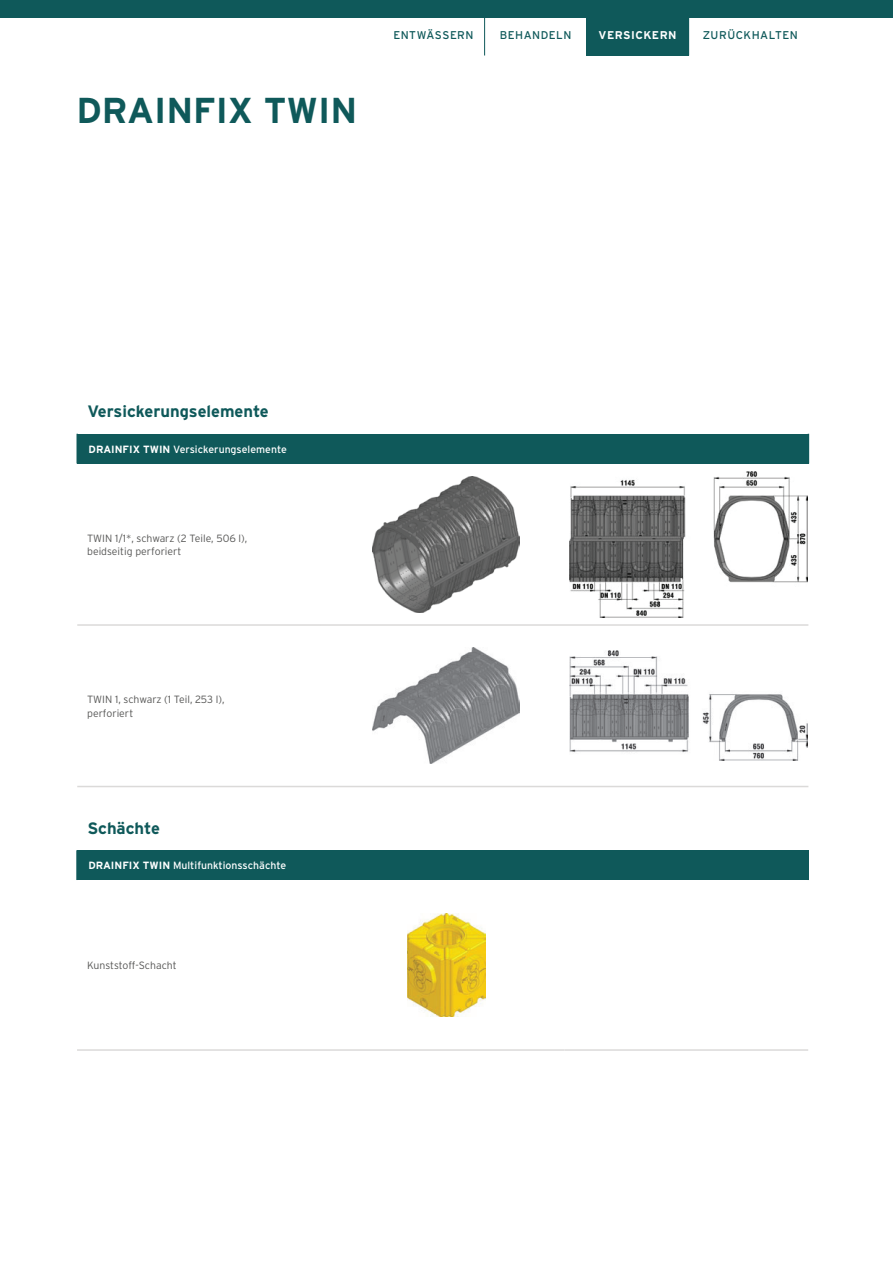
<style>
.page{position:relative;width:893px;height:1263px;background:#fff}
.page>*{position:absolute;margin:0;border:0;box-sizing:border-box;transform-origin:0 0}
.t1{font:700 36px "Interstate";color:#0f595a}
.t2{font:700 16.5px "Interstate";color:#0f595a}
.t3{font:11.25px "Interstate";letter-spacing:.04em;color:#0f595a}
.t4{font:700 11.25px "Interstate";letter-spacing:.04em;color:#fff}
.t5{font:300 10.5px/13.5px "Interstate";color:#575756}
.t6{font:10.5px "Interstate";color:#fff}
.s1{font-weight:700}
</style>
<div class="page">
<div style="left:77px;top:434px;width:731px;height:30px;background:#0f595a"></div>
<hr style="left:808px;top:434px;width:1px;height:30px;background:#0f595a">
<hr style="left:77px;top:624px;width:244px;height:2px;background:#dbdad9">
<hr style="left:321px;top:624px;width:487px;height:2px;background:#dbdad9">
<hr style="left:77px;top:786px;width:244px;height:1px;background:#dbdad9">
<hr style="left:321px;top:786px;width:487px;height:1px;background:#dbdad9">
<img style="left:570px;top:471px;width:238px;height:146px">
<img style="left:570px;top:651px;width:238px;height:110px">
<img style="left:373px;top:476px;width:147px;height:136px">
<img style="left:373px;top:648px;width:147px;height:116px">
<div style="left:77px;top:850px;width:731px;height:30px;background:#0f595a"></div>
<hr style="left:76px;top:850px;width:2px;height:30px;background:#0f595a">
<hr style="left:807px;top:850px;width:2px;height:30px;background:#0f595a">
<hr style="left:77px;top:1049px;width:487px;height:2px;background:#dbdad9">
<hr style="left:564px;top:1049px;width:244px;height:2px;background:#dbdad9">
<img style="left:407px;top:914px;width:78px;height:102px">
<div style="left:0;top:0;width:893px;height:17px;background:#0f595a"></div>
<div style="left:587px;top:0;width:102px;height:56px;background:#0f595a"></div>
<hr style="left:586px;top:0;width:1px;height:56px;background:#0f595a">
<hr style="left:484px;top:0;width:1px;height:56px;background:#0f595a">
<h1 class="t1" style="left:77px;top:96px;width:282px">DRAINFIX TWIN</h1>
<p class="t3" style="left:393px;top:29px;width:82px">ENTWÄSSERN</p>
<p class="t3" style="left:703px;top:29px;width:96px">ZURÜCKHALTEN</p>
<p class="t3" style="left:500px;top:29px;width:73px">BEHANDELN</p>
<p class="t4" style="left:598px;top:31px;width:80px">VERSICKERN</p>
<h2 class="t2" style="left:87px;top:405px;width:183px">Versickerungselemente</h2>
<p class="t6" style="left:89px;top:443px;width:200px"><span class="s1">DRAINFIX TWIN</span> Versickerungselemente</p>
<p class="t5" style="left:87px;top:532px;width:162px">TWIN 1/1*, schwarz (2 Teile, 506 l), beidseitig perforiert</p>
<p class="t5" style="left:87px;top:694px;width:139px">TWIN 1, schwarz (1 Teil, 253 l), perforiert</p>
<h2 class="t2" style="left:87px;top:822px;width:74px">Schächte</h2>
<p class="t6" style="left:88px;top:860px;width:199px"><span class="s1">DRAINFIX TWIN</span> Multifunktionsschächte</p>
<p class="t5" style="left:87px;top:960px;width:91px">Kunststoff-Schacht</p>
</div>
